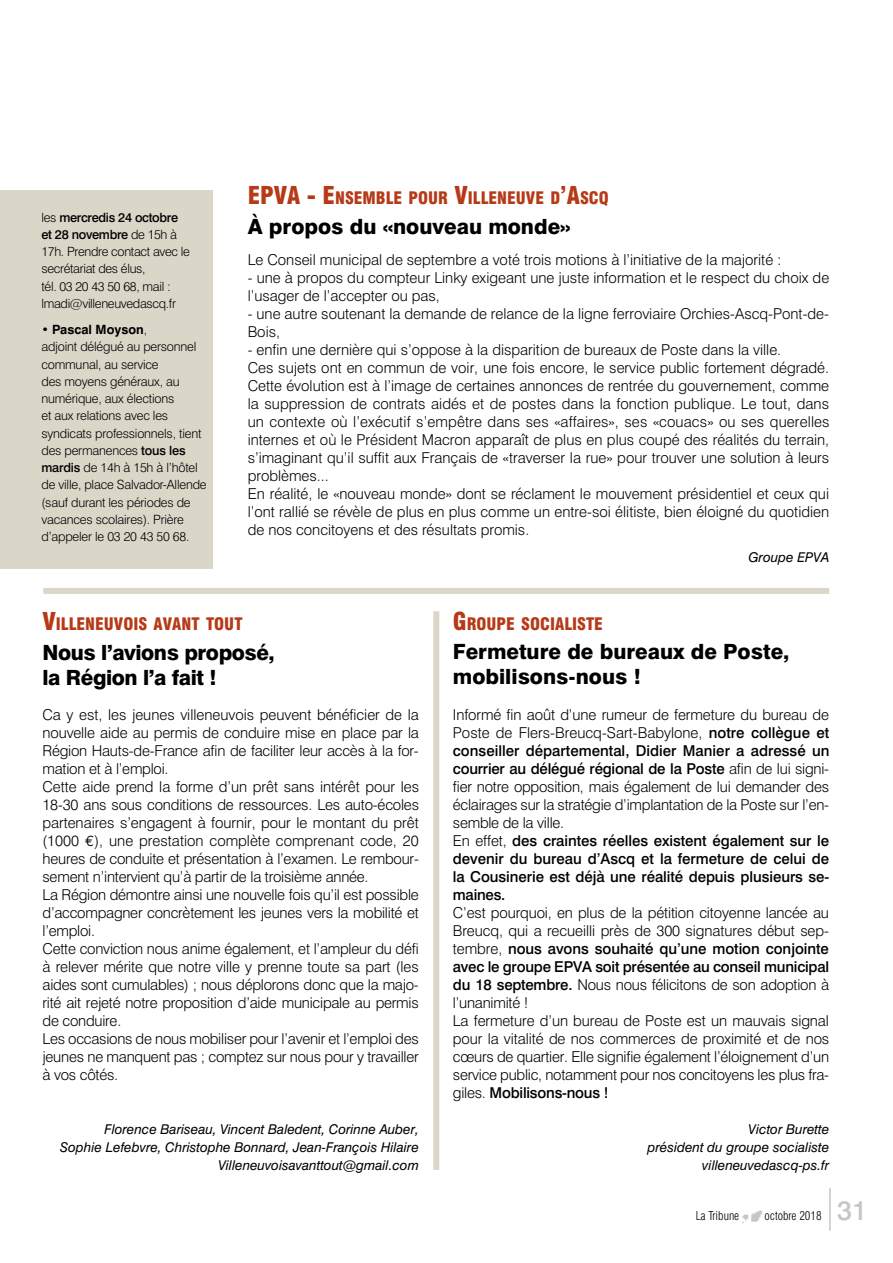
<style>
.page{position:relative;width:893px;height:1263px;background:#fff}
.page>*{position:absolute;margin:0;border:0;box-sizing:border-box;transform-origin:0 0}
.t1{font:500 27px "Swiss 721 BT";color:#c6c6c6}
.t2{font:900 condensed 24px "Swiss 721 BT";color:#b63a18}
.t3{font:800 21px/25.2px "Swiss 721 BT";color:#000}
.t4{font:800 21px/25.2px "Swiss 721 BT";letter-spacing:-.02em;color:#000}
.t5{font:900 condensed 16.8px "Swiss 721 BT";color:#b63a18}
.t6{font:300 15px/18px "Swiss 721 BT";color:#000}
.t7{font:500 15px/18px "Swiss 721 BT";letter-spacing:-.005em;color:#000}
.t8{font:italic 13.5px/18px "Swiss 721 BT";color:#000;text-align:right}
.t9{font:300 12.75px/17.2px "Swiss 721 BT";letter-spacing:-.015em;color:#000}
.t10{font:300 condensed 12px "Swiss 721 BT";color:#000}
.s1{font-weight:500}
.s2{font-weight:700}
.s3{font-size:24px}
.s4{font-family:"Euro Mono";font-weight:400}
.s5{font-weight:300}
</style>
<div class="page">
<img style="left:742px;top:1210px;width:20px;height:14px">
<hr style="left:829px;top:1188px;width:2px;height:42px;background:#c6c6c6">
<div style="left:433px;top:611px;width:6px;height:559px;background:#dad6c8"></div>
<div style="left:0;top:190px;width:213px;height:379px;background:#dad6c8"></div>
<div style="left:43px;top:588px;width:786px;height:6px;background:#dad6c8"></div>
<p class="t9" style="left:41px;top:208px;width:150px">les <span class="s1">mercredis 24 octobre et 28 novembre</span> de 15h à<br>17h. Prendre contact avec le secrétariat des élus,<br>tél. 03 20 43 50 68, mail : lmadi@villeneuvedascq.fr</p>
<p class="t9" style="left:41px;top:321px;width:167px">• <span class="s2">Pascal Moyson</span>,<br>adjoint délégué au personnel communal, au service<br>des moyens généraux, au numérique, aux élections<br>et aux relations avec les syndicats professionnels, tient des permanences <span class="s1">tous les mardis</span> de 14h à 15h à l’hôtel de ville, place Salvador-Allende (sauf durant les périodes de vacances scolaires). Prière d’appeler le 03 20 43 50 68.</p>
<h2 class="t2" style="left:248px;top:181px;width:14px">EPVA</h2>
<p class="t5" style="left:307px;top:188px;width:304px"><span class="s3">- E</span>NSEMBLE POUR <span class="s3">V</span>ILLENEUVE D<span class="s3">’A</span>SCQ</p>
<h3 class="t3" style="left:248px;top:214px;width:325px">À propos du «nouveau monde»</h3>
<p class="t6" style="left:248px;top:250px;width:535px">Le Conseil municipal de septembre a voté trois motions à l’initiative de la majorité :</p>
<p class="t6" style="left:248px;top:268px;width:583px">- une à propos du compteur Linky exigeant une juste information et le respect du choix de l’usager de l’accepter ou pas,</p>
<p class="t6" style="left:248px;top:304px;width:583px">- une autre soutenant la demande de relance de la ligne ferroviaire Orchies-Ascq-Pont-de-<br>Bois,</p>
<p class="t6" style="left:248px;top:340px;width:583px">- enfin une dernière qui s’oppose à la disparition de bureaux de Poste dans la ville.<br>Ces sujets ont en commun de voir, une fois encore, le service public fortement dégradé.<br>Cette évolution est à l’image de certaines annonces de rentrée du gouvernement, comme la suppression de contrats aidés et de postes dans la fonction publique. Le tout, dans un contexte où l’exécutif s’empêtre dans ses «affaires», ses «couacs» ou ses querelles internes et où le Président Macron apparaît de plus en plus coupé des réalités du terrain, s’imaginant qu’il suffit aux Français de «traverser la rue» pour trouver une solution à leurs problèmes...<br>En réalité, le «nouveau monde» dont se réclament le mouvement présidentiel et ceux qui l’ont rallié se révèle de plus en plus comme un entre-soi élitiste, bien éloigné du quotidien de nos concitoyens et des résultats promis.</p>
<p class="t8" style="left:748px;top:548px;width:82px">Groupe EPVA</p>
<p class="t5" style="left:43px;top:614px;width:201px"><span class="s3">V</span>ILLENEUVOIS AVANT TOUT</p>
<h3 class="t4" style="left:43px;top:639px;width:234px">Nous l’avions proposé, la Région l’a fait !</h3>
<p class="t6" style="left:43px;top:706px;width:378px">Ca y est, les jeunes villeneuvois peuvent bénéficier de la nouvelle aide au permis de conduire mise en place par la Région Hauts-de-France afin de faciliter leur accès à la for&shy;mation et à l’emploi.<br>Cette aide prend la forme d’un prêt sans intérêt pour les 18-30 ans sous conditions de ressources. Les auto-écoles partenaires s’engagent à fournir, pour le montant du prêt (1000 <span class="s4">€</span>), une prestation complète comprenant code, 20 heures de conduite et présentation à l’examen. Le rembour&shy;sement n’intervient qu’à partir de la troisième année.<br>La Région démontre ainsi une nouvelle fois qu’il est possible d’accompagner concrètement les jeunes vers la mobilité et l’emploi.<br>Cette conviction nous anime également, et l’ampleur du défi à relever mérite que notre ville y prenne toute sa part (les aides sont cumulables) ; nous déplorons donc que la majo&shy;rité ait rejeté notre proposition d’aide municipale au permis de conduire.<br>Les occasions de nous mobiliser pour l’avenir et l’emploi des jeunes ne manquent pas ; comptez sur nous pour y travailler à vos côtés.</p>
<p class="t8" style="left:60px;top:1120px;width:360px">Florence Bariseau, Vincent Baledent, Corinne Auber,<br>Sophie Lefebvre, Christophe Bonnard, Jean-François Hilaire<br>Villeneuvoisavanttout@gmail.com</p>
<p class="t5" style="left:453px;top:613px;width:152px"><span class="s3">G</span>ROUPE SOCIALISTE</p>
<h3 class="t3" style="left:453px;top:639px;width:338px">Fermeture de bureaux de Poste, mobilisons-nous !</h3>
<p class="t7" style="left:453px;top:706px;width:378px"><span class="s5">Informé fin août d’une rumeur de fermeture du bureau de Poste de Flers-Breucq-Sart-Babylone,</span> notre collègue et conseiller départemental, Didier Manier a adressé un courrier au délégué régional de la Poste <span class="s5">afin de lui signi&shy;fier notre opposition, mais également de lui demander des éclairages sur la stratégie d’implantation de la Poste sur l’en&shy;semble de la ville.<br>En effet,</span> des craintes réelles existent également sur le devenir du bureau d’Ascq et la fermeture de celui de la Cousinerie est déjà une réalité depuis plusieurs se&shy;maines.</p>
<p class="t6" style="left:453px;top:904px;width:378px">C’est pourquoi, en plus de la pétition citoyenne lancée au Breucq, qui a recueilli près de 300 signatures début sep&shy;tembre, <span class="s1">nous avons souhaité qu’une motion conjointe avec le groupe EPVA soit présentée au conseil municipal du 18 septembre.</span> Nous nous félicitons de son adoption à l’unanimité !<br>La fermeture d’un bureau de Poste est un mauvais signal pour la vitalité de nos commerces de proximité et de nos cœurs de quartier. Elle signifie également l’éloignement d’un service public, notamment pour nos concitoyens les plus fra&shy;giles. <span class="s1">Mobilisons-nous !</span></p>
<p class="t8" style="left:647px;top:1120px;width:183px">Victor Burette<br>président du groupe socialiste villeneuvedascq-ps.fr</p>
<p class="t10" style="left:696px;top:1208px;width:45px">La Tribune</p>
<p class="t10" style="left:765px;top:1208px;width:59px">octobre 2018</p>
<h1 class="t1" style="left:837px;top:1194px;width:32px">31</h1>
</div>
